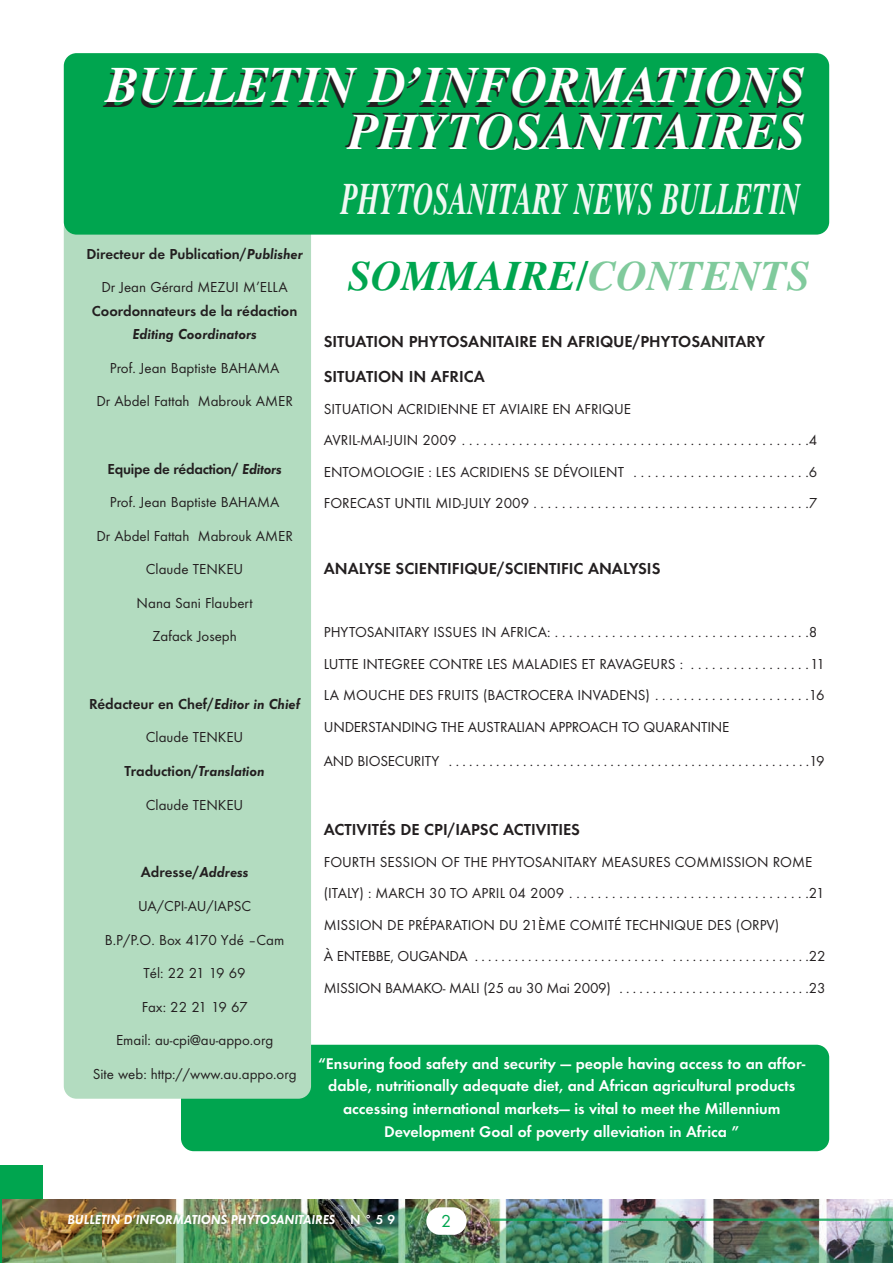
<style>
.page{position:relative;width:893px;height:1263px;background:#fff}
.page>*{position:absolute;margin:0;border:0;box-sizing:border-box;transform-origin:0 0}
.t1{font:italic 700 51px/46.5px "Times";color:#fff;text-align:right}
.t2{font:italic 700 45px "Times";color:#f0f8f3;scale:.62 1}
.t3{font:italic 700 42px "Times";color:#00a54f}
.t4{font:18px "Function";color:#00a54f}
.t5{font:700 16.5px/34.5px "Function";color:#231f20}
.t6{font:700 16.05px/22.6px "Function";color:#fff;text-align:center}
.t7{font:15px/31.5px "Function";color:#231f20}
.t8{font:700 15px "Function";color:#231f20}
.t9{font:italic 700 15px "Function";color:#231f20}
.t10{font:15px "Function";letter-spacing:-.03em;color:#231f20}
.t11{font:italic 700 13.5px "Function";color:#fff}
.s1{font-style:italic}
.s2{color:#80ca9c}
.s3{font-style:normal}
</style>
<div class="page">
<div style="left:181px;top:1045px;width:648px;height:106px;background:#00a54f;border-radius:13px"></div>
<div style="left:64px;top:215px;width:247px;height:884px;background:#b3dcc0;border-radius:13px"></div>
<div style="left:0;top:1165px;width:43px;height:98px;background:#00a54f"></div>
<img style="left:101px;top:1199px;width:792px;height:64px">
<hr style="left:491px;top:1220px;width:402px;height:1px;background:#00a54f">
<hr style="left:491px;top:1219px;width:402px;height:1px;background:#00a54f">
<img style="left:2px;top:1199px;width:99px;height:64px">
<div style="left:426px;top:1207px;width:41px;height:28px;background:#fff;border-radius:14px"></div>
<div style="left:64px;top:53px;width:765px;height:182px;background:#00a54f;border-radius:13px"></div>
<h1 class="t1" style="left:106px;top:61px;width:701px">BULLETIN D’INFORMATIONS<br>PHYTOSANITAIRES</h1>
<h2 class="t2" style="left:341px;top:172px;width:743px">PHYTOSANITARY NEWS BULLETIN</h2>
<p class="t8" style="left:87px;top:245px;width:218px">Directeur de Publication/<span class="s1">Publisher</span></p>
<p class="t7" style="left:101px;top:272px;width:188px">Dr Jean Gérard MEZUI M’ELLA</p>
<p class="t8" style="left:92px;top:302px;width:207px">Coordonnateurs de la rédaction</p>
<p class="t9" style="left:132px;top:325px;width:126px">Editing Coordinators</p>
<p class="t7" style="left:110px;top:352px;width:171px">Prof. Jean Baptiste BAHAMA</p>
<p class="t7" style="left:96px;top:385px;width:198px">Dr Abdel Fattah Mabrouk AMER</p>
<h3 class="t3" style="left:348px;top:251px;width:464px">SOMMAIRE/<span class="s2">CONTENTS</span></h3>
<p class="t5" style="left:324px;top:325px;width:443px">SITUATION PHYTOSANITAIRE EN AFRIQUE/PHYTOSANITARY<br>SITUATION IN AFRICA</p>
<p class="t7" style="left:324px;top:393px;width:495px">SITUATION ACRIDIENNE ET AVIAIRE EN AFRIQUE<br>AVRIL-MAI-JUIN 2009 . . . . . . . . . . . . . . . . . . . . . . . . . . . . . . . . . . . . . . . . . . . . . . . . .4<br>ENTOMOLOGIE : LES ACRIDIENS SE DÉVOILENT . . . . . . . . . . . . . . . . . . . . . . . . .6<br>FORECAST UNTIL MID-JULY 2009 . . . . . . . . . . . . . . . . . . . . . . . . . . . . . . . . . . . . . . .7</p>
<p class="t8" style="left:108px;top:460px;width:176px">Equipe de rédaction/ <span class="s1">Editors</span></p>
<p class="t7" style="left:110px;top:486px;width:171px">Prof. Jean Baptiste BAHAMA</p>
<p class="t7" style="left:96px;top:520px;width:198px">Dr Abdel Fattah Mabrouk AMER</p>
<p class="t7" style="left:146px;top:554px;width:99px">Claude TENKEU</p>
<p class="t7" style="left:137px;top:587px;width:117px">Nana Sani Flaubert</p>
<p class="t7" style="left:152px;top:621px;width:86px">Zafack Joseph</p>
<p class="t5" style="left:324px;top:551px;width:338px">ANALYSE SCIENTIFIQUE/SCIENTIFIC ANALYSIS</p>
<p class="t7" style="left:324px;top:616px;width:503px">PHYTOSANITARY ISSUES IN AFRICA: . . . . . . . . . . . . . . . . . . . . . . . . . . . . . . . . . . . .8<br>LUTTE INTEGREE CONTRE LES MALADIES ET RAVAGEURS : . . . . . . . . . . . . . . . . .11<br>LA MOUCHE DES FRUITS (BACTROCERA INVADENS) . . . . . . . . . . . . . . . . . . . . . .16<br>UNDERSTANDING THE AUSTRALIAN APPROACH TO QUARANTINE</p>
<p class="t7" style="left:324px;top:745px;width:502px">AND BIOSECURITY . . . . . . . . . . . . . . . . . . . . . . . . . . . . . . . . . . . . . . . . . . . . . . . . . . . . . .19</p>
<p class="t8" style="left:89px;top:695px;width:213px">Rédacteur en Chef/<span class="s1">Editor in Chief</span></p>
<p class="t7" style="left:146px;top:722px;width:99px">Claude TENKEU</p>
<p class="t8" style="left:125px;top:762px;width:142px">Traduction/<span class="s1">Translation</span></p>
<p class="t7" style="left:146px;top:789px;width:99px">Claude TENKEU</p>
<p class="t8" style="left:141px;top:863px;width:109px">Adresse/<span class="s1">Address</span></p>
<p class="t7" style="left:138px;top:890px;width:114px">UA/CPI-AU/IAPSC</p>
<p class="t7" style="left:105px;top:924px;width:181px">B.P/P.O. Box 4170 Ydé –Cam</p>
<p class="t7" style="left:144px;top:957px;width:104px">Tél: 22 21 19 69</p>
<p class="t10" style="left:142px;top:998px;width:107px">Fax: 22 21 19 67</p>
<p class="t7" style="left:116px;top:1024px;width:159px">Email: au-cpi@au-appo.org</p>
<p class="t7" style="left:93px;top:1058px;width:205px">Site web: http://www.au.appo.org</p>
<p class="t5" style="left:324px;top:812px;width:258px">ACTIVITÉS DE CPI/IAPSC ACTIVITIES</p>
<p class="t7" style="left:324px;top:846px;width:503px">FOURTH SESSION OF THE PHYTOSANITARY MEASURES COMMISSION ROME (ITALY) : MARCH 30 TO APRIL 04 2009 . . . . . . . . . . . . . . . . . . . . . . . . . . . . . . . . . .21<br>MISSION DE PRÉPARATION DU 21ÈME COMITÉ TECHNIQUE DES (ORPV)<br>À ENTEBBE, OUGANDA . . . . . . . . . . . . . . . . . . . . . . . . . . . . . . . . . . . . . . . . . . . . . . . . . .22<br>MISSION BAMAKO- MALI (25 au 30 Mai 2009) . . . . . . . . . . . . . . . . . . . . . . . . . . . . .23</p>
<p class="t6" style="left:318px;top:1052px;width:489px">“Ensuring food safety and security — people having access to an affor&shy;dable, nutritionally adequate diet, and African agricultural products accessing international markets— is vital to meet the Millennium Development Goal of poverty alleviation in Africa ”</p>
<p class="t11" style="left:67px;top:1212px;width:329px">BULLETIN D’INFORMATIONS PHYTOSANITAIRES <span class="s3">N ° 5 9</span></p>
<p class="t4" style="left:441px;top:1211px;width:12px">2</p>
</div>
